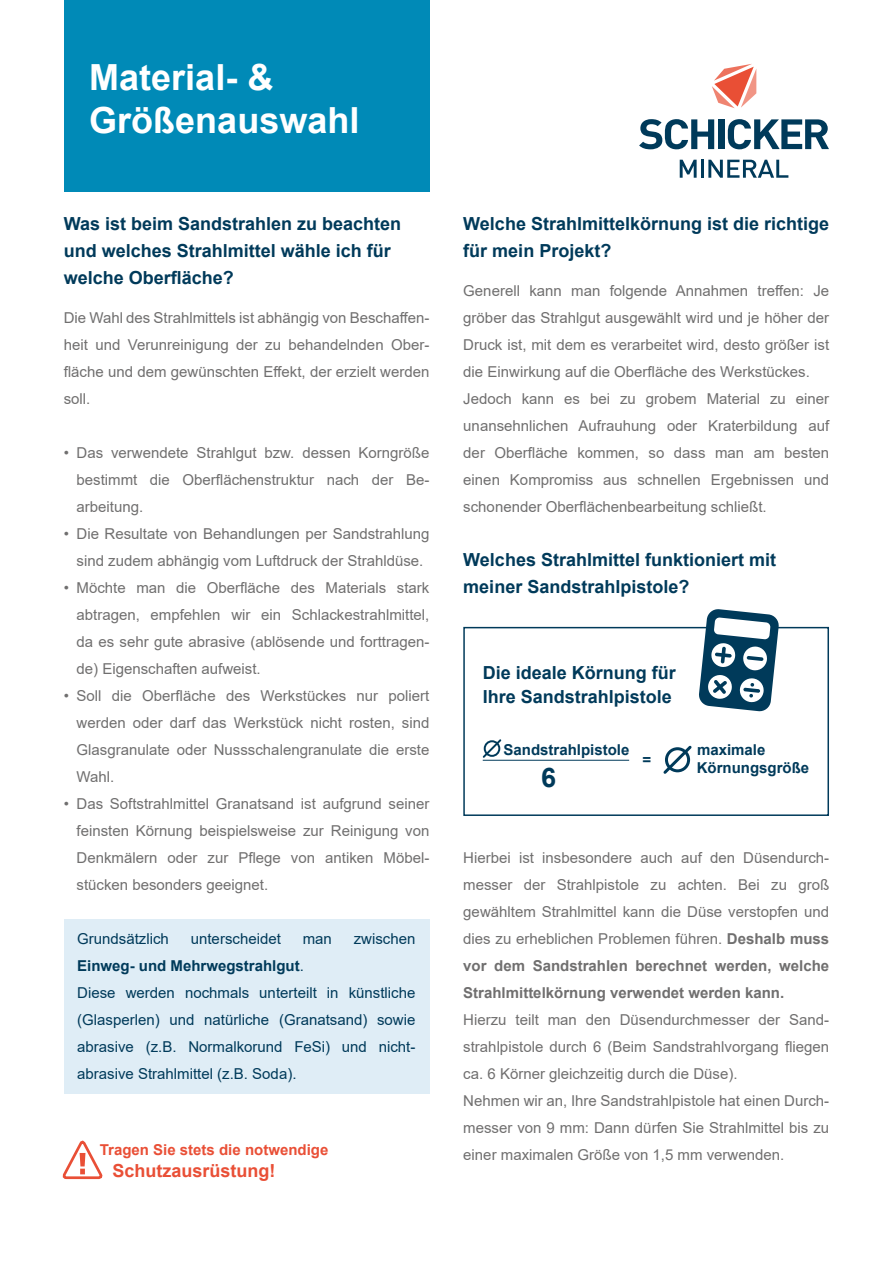
<style>
.page{position:relative;width:893px;height:1263px;background:#fff}
.page>*{position:absolute;margin:0;border:0;box-sizing:border-box;transform-origin:0 0}
.t1{font:700 36px/43.2px "Arial";color:#fff}
.t2{font:700 27px "Arial";color:#003a5a}
.t3{font:700 18px/27px "Arial";color:#003a5a}
.t4{font:700 18px "Arial";color:#e94f36}
.t5{font:15px/27px "Arial";color:#706f6f;text-align:justify}
.t6{font:15px/27px "Arial";color:#003a5a}
.t7{font:700 15px/18px "Arial";color:#003a5a}
.t8{font:700 15px "Arial";color:#e94f36}
.s1{font-weight:700}
</style>
<div class="page">
<div style="left:64px;top:920px;width:365px;height:174px;background:#dfedf6"></div>
<div style="left:64px;top:0;width:365px;height:191px;background:#008ab7"></div>
<svg style="left:712px;top:64px;width:44px;height:44px"></svg>
<svg style="left:639px;top:119px;width:75px;height:30px"></svg>
<div style="left:718px;top:119px;width:7px;height:30px;background:#003a5a"></div>
<svg style="left:728px;top:119px;width:101px;height:30px"></svg>
<svg style="left:680px;top:160px;width:17px;height:18px"></svg>
<hr style="left:701px;top:160px;width:3px;height:18px;background:#003a5a">
<svg style="left:708px;top:160px;width:80px;height:18px"></svg>
<div style="left:463px;top:627px;width:366px;height:189px;background:#fff;border:2px solid #003a5a"></div>
<svg style="left:698px;top:609px;width:81px;height:103px"></svg>
<hr style="left:483px;top:760px;width:146px;height:1px;background:#003a5a">
<svg style="left:482px;top:739px;width:21px;height:21px"></svg>
<svg style="left:663px;top:745px;width:29px;height:29px"></svg>
<svg style="left:62px;top:1140px;width:40px;height:40px"></svg>
<h1 class="t1" style="left:89px;top:56px;width:272px">Material- &amp;<br>Größenauswahl</h1>
<p class="t3" style="left:64px;top:210px;width:339px">Was ist beim Sandstrahlen zu beachten und welches Strahlmittel wähle ich für welche Oberfläche?</p>
<p class="t5" style="left:64px;top:304px;width:367px">Die Wahl des Strahlmittels ist abhängig von Beschaffen&shy;heit und Verunreinigung der zu behandelnden Ober&shy;fläche und dem gewünschten Effekt, der erzielt werden soll.</p>
<p class="t5" style="left:77px;top:439px;width:354px;text-indent:-13px">• Das verwendete Strahlgut bzw. dessen Korngröße bestimmt die Oberflächenstruktur nach der Be&shy;arbeitung.</p>
<p class="t5" style="left:64px;top:520px;width:367px;text-align:center">• Die Resultate von Behandlungen per Sandstrahlung sind zudem abhängig vom Luftdruck der Strahldüse.</p>
<p class="t5" style="left:77px;top:574px;width:354px;text-indent:-13px">• Möchte man die Oberfläche des Materials stark abtragen, empfehlen wir ein Schlackestrahlmittel, da es sehr gute abrasive (ablösende und forttragen&shy;de) Eigenschaften aufweist.</p>
<p class="t5" style="left:77px;top:682px;width:354px;text-indent:-13px">• Soll die Oberfläche des Werkstückes nur poliert werden oder darf das Werkstück nicht rosten, sind Glasgranulate oder Nussschalengranulate die erste Wahl.</p>
<p class="t5" style="left:77px;top:790px;width:354px;text-indent:-13px">• Das Softstrahlmittel Granatsand ist aufgrund seiner feinsten Körnung beispielsweise zur Reinigung von Denkmälern oder zur Pflege von antiken Möbel&shy;stücken besonders geeignet.</p>
<p class="t6" style="left:77px;top:925px;width:93px">Grundsätzlich</p>
<p class="t6" style="left:191px;top:925px;width:92px">unterscheidet</p>
<p class="t6" style="left:303px;top:925px;width:31px">man</p>
<p class="t6" style="left:354px;top:925px;width:63px">zwischen</p>
<p class="t6" style="left:77px;top:952px;width:340px"><span class="s1">Einweg- und Mehrwegstrahlgut</span>.<br>Diese werden nochmals unterteilt in künstliche (Glasperlen) und natürliche (Granatsand) sowie abrasive (z.B. Normalkorund FeSi) und nicht&shy;abrasive Strahlmittel (z.B. Soda).</p>
<p class="t8" style="left:100px;top:1139px;width:230px">Tragen Sie stets die notwendige</p>
<p class="t4" style="left:112px;top:1158px;width:165px">Schutzausrüstung!</p>
<p class="t3" style="left:463px;top:210px;width:367px">Welche Strahlmittelkörnung ist die richtige für mein Projekt?</p>
<p class="t5" style="left:463px;top:277px;width:367px;text-align:left">Generell kann man folgende Annahmen treffen: Je gröber das Strahlgut ausgewählt wird und je höher der Druck ist, mit dem es verarbeitet wird, desto größer ist die Einwirkung auf die Oberfläche des Werkstückes.<br>Jedoch kann es bei zu grobem Material zu einer unansehnlichen Aufrauhung oder Kraterbildung auf der Oberfläche kommen, so dass man am besten einen Kompromiss aus schnellen Ergebnissen und schonender Oberflächenbearbeitung schließt.</p>
<p class="t3" style="left:463px;top:546px;width:314px">Welches Strahlmittel funktioniert mit meiner Sandstrahlpistole?</p>
<p class="t3" style="left:483px;top:660px;width:195px;line-height:24px">Die ideale Körnung für<br>Ihre Sandstrahlpistole</p>
<p class="t7" style="left:504px;top:741px;width:127px">Sandstrahlpistole</p>
<h2 class="t2" style="left:541px;top:758px;width:17px">6</h2>
<p class="t7" style="left:642px;top:751px;width:10px">=</p>
<p class="t7" style="left:697px;top:740px;width:114px">maximale<br>Körnungsgröße</p>
<p class="t5" style="left:463px;top:844px;width:367px">Hierbei ist insbesondere auch auf den Düsendurch&shy;messer der Strahlpistole zu achten. Bei zu groß gewähltem Strahlmittel kann die Düse verstopfen und dies zu erheblichen Problemen führen. <span class="s1">Deshalb muss vor dem Sandstrahlen berechnet werden, welche Strahlmittelkörnung verwendet werden kann.</span></p>
<p class="t5" style="left:463px;top:1006px;width:367px;text-align:left">Hierzu teilt man den Düsendurchmesser der Sand&shy;strahlpistole durch 6 (Beim Sandstrahlvorgang fliegen ca. 6 Körner gleichzeitig durch die Düse).<br>Nehmen wir an, Ihre Sandstrahlpistole hat einen Durch&shy;messer von 9 mm: Dann dürfen Sie Strahlmittel bis zu einer maximalen Größe von 1,5 mm verwenden.</p>
</div>
